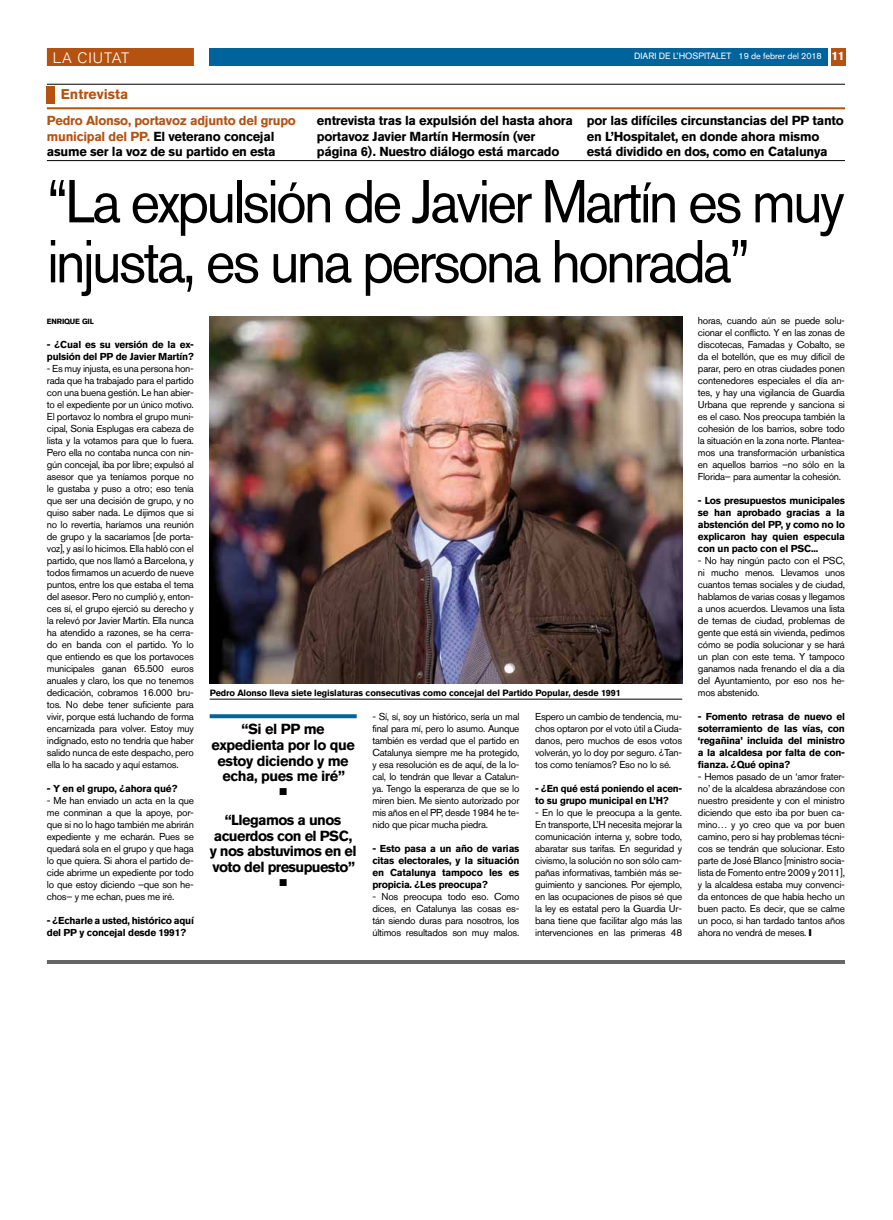
<style>
.page{position:relative;width:893px;height:1220px;background:#fff}
.page>*{position:absolute;margin:0;border:0;box-sizing:border-box;transform-origin:0 0}
.t1{font:60px/60px "Akzidenz Grotesk BQ";letter-spacing:-.05em;color:#000;scale:.95 1}
.t2{font:300 15px "Akzidenz Grotesk BQ";letter-spacing:.06em;color:#fff}
.t3{font:700 14.5px/15.7px "Akzidenz Grotesk BQ";letter-spacing:-.04em;color:#000;text-align:center}
.t4{font:700 14px "Akzidenz Grotesk BQ";color:#b5520f}
.t5{font:700 13px/15.5px "Akzidenz Grotesk BQ";letter-spacing:-.02em;color:#000}
.t6{font:700 13px/15.5px "Akzidenz Grotesk BQ";letter-spacing:-.02em;color:#b5520f}
.t7{font:10px/12px "Akzidenz Grotesk BQ";letter-spacing:-.025em;color:#000;text-align:justify}
.t8{font:700 10px/12px "Akzidenz Grotesk BQ";letter-spacing:-.025em;color:#000}
.t9{font:10px "Zapf Dingbats ITC";color:#000}
.t10{font:700 9px "Akzidenz Grotesk BQ";letter-spacing:-.015em;color:#000}
.t11{font:9px "Akzidenz Grotesk BQ";color:#fff}
.t12{font:700 7.5px "Akzidenz Grotesk BQ";letter-spacing:-.02em;color:#000}
.s1{font-style:inherit}
.s2{font-weight:700;font-size:12px}
.s3{color:#000}
</style>
<div class="page">
<div style="left:210px;top:48px;width:618px;height:18px;background:#00649c"></div>
<div style="left:831px;top:48px;width:14px;height:18px;background:#b5520f"></div>
<div style="left:47px;top:48px;width:147px;height:18px;background:#b5520f"></div>
<img style="left:210px;top:316px;width:472px;height:368px">
<hr style="left:210px;top:699px;width:472px;height:1px;background:#000">
<svg style="left:210px;top:714px;width:147px;height:4px"></svg>
<hr style="left:47px;top:84px;width:798px;height:1px;background:#000">
<div style="left:47px;top:87px;width:8px;height:17px;background:#b5520f"></div>
<hr style="left:47px;top:107px;width:798px;height:2px;background:#b5520f">
<hr style="left:47px;top:160px;width:798px;height:1px;background:#000">
<hr style="left:47px;top:960px;width:798px;height:4px;background:#666">
<h2 class="t2" style="left:53px;top:49px;width:78px">LA CIUTAT</h2>
<p class="t11" style="left:634px;top:51px;width:212px">DIARI DE L’HOSPITALET <span class="s1">19 de febrer del 2018</span> <span class="s2">11</span></p>
<h3 class="t4" style="left:61px;top:86px;width:69px">Entrevista</h3>
<h3 class="t6" style="left:47px;top:113px;width:250px">Pedro Alonso, portavoz adjunto del grupo municipal del PP. <span class="s3">El veterano concejal asume ser la voz de su partido en esta</span></h3>
<h3 class="t5" style="left:317px;top:113px;width:257px">entrevista tras la expulsión del hasta ahora portavoz Javier Martín Hermosín (ver página 6). Nuestro diálogo está marcado</h3>
<h3 class="t5" style="left:587px;top:113px;width:258px">por las difíciles circunstancias del PP tanto en L’Hospitalet, en donde ahora mismo está dividido en dos, como en Catalunya</h3>
<h1 class="t1" style="left:47px;top:171px;width:841px">“La expulsión de Javier Martín es muy injusta, es una persona honrada”</h1>
<p class="t12" style="left:47px;top:317px;width:48px">Enrique Gil</p>
<p class="t8" style="left:47px;top:339px;width:149px">- ¿Cual es su versión de la ex&shy;pulsión del PP de Javier Martín?</p>
<p class="t7" style="left:47px;top:362px;width:149px">- Es muy injusta, es una persona hon&shy;rada que ha trabajado para el partido con una buena gestión. Le han abier&shy;to el expediente por un único motivo.<br>El portavoz lo nombra el grupo muni&shy;cipal, Sonia Esplugas era cabeza de lista y la votamos para que lo fuera.<br>Pero ella no contaba nunca con nin&shy;gún concejal, iba por libre; expulsó al asesor que ya teníamos porque no le gustaba y puso a otro; eso tenía que ser una decisión de grupo, y no quiso saber nada. Le dijimos que si no lo revertía, haríamos una reunión de grupo y la sacaríamos [de porta&shy;voz], y así lo hicimos. Ella habló con el partido, que nos llamó a Barcelona, y todos firmamos un acuerdo de nueve puntos, entre los que estaba el tema del asesor. Pero no cumplió y, enton&shy;ces sí, el grupo ejerció su derecho y la relevó por Javier Martín. Ella nunca ha atendido a razones, se ha cerra&shy;do en banda con el partido. Yo lo que entiendo es que los portavoces municipales ganan 65.500 euros anuales y claro, los que no tenemos dedicación, cobramos 16.000 bru&shy;tos. No debe tener suficiente para vivir, porque está luchando de forma encarnizada para volver. Estoy muy indignado, esto no tendría que haber salido nunca de este despacho, pero ella lo ha sacado y aquí estamos.</p>
<p class="t8" style="left:47px;top:783px;width:132px">- Y en el grupo, ¿ahora qué?</p>
<p class="t7" style="left:47px;top:794px;width:149px">- Me han enviado un acta en la que me conminan a que la apoye, por&shy;que si no lo hago también me abrirán expediente y me echarán. Pues se quedará sola en el grupo y que haga lo que quiera. Si ahora el partido de&shy;cide abrirme un expediente por todo lo que estoy diciendo –que son he&shy;chos– y me echan, pues me iré.</p>
<p class="t8" style="left:47px;top:915px;width:149px">- ¿Echarle a usted, histórico aquí del PP y concejal desde 1991?</p>
<p class="t10" style="left:210px;top:688px;width:413px">Pedro Alonso lleva siete legislaturas consecutivas como concejal del Partido Popular, desde 1991</p>
<h3 class="t3" style="left:211px;top:721px;width:145px">“Si el PP me expedienta por lo que estoy diciendo y me echa, pues me iré”</h3>
<p class="t9" style="left:279px;top:787px;width:9px">■</p>
<h3 class="t3" style="left:210px;top:812px;width:148px">“Llegamos a unos acuerdos con el PSC, y nos abstuvimos en el voto del presupuesto”</h3>
<p class="t9" style="left:279px;top:878px;width:9px">■</p>
<p class="t7" style="left:372px;top:710px;width:149px">- Sí, sí, soy un histórico, sería un mal final para mí, pero lo asumo. Aunque también es verdad que el partido en Catalunya siempre me ha protegido, y esa resolución es de aquí, de la lo&shy;cal, lo tendrán que llevar a Catalun&shy;ya. Tengo la esperanza de que se lo miren bien. Me siento autorizado por mis años en el PP, desde 1984 he te&shy;nido que picar mucha piedra.</p>
<p class="t8" style="left:372px;top:843px;width:149px;text-align:justify">- Esto pasa a un año de varias citas electorales, y la situación en Catalunya tampoco les es propicia. ¿Les preocupa?</p>
<p class="t7" style="left:372px;top:890px;width:149px">- Nos preocupa todo eso. Como dices, en Catalunya las cosas es&shy;tán siendo duras para nosotros, los últimos resultados son muy malos.</p>
<p class="t7" style="left:535px;top:710px;width:149px">Espero un cambio de tendencia, mu&shy;chos optaron por el voto útil a Ciuda&shy;danos, pero muchos de esos votos volverán, yo lo doy por seguro. ¿Tan&shy;tos como teníamos? Eso no lo sé.</p>
<p class="t8" style="left:535px;top:783px;width:149px">- ¿En qué está poniendo el acen&shy;to su grupo municipal en L’H?</p>
<p class="t7" style="left:535px;top:806px;width:149px">- En lo que le preocupa a la gente.<br>En transporte, L’H necesita mejorar la comunicación interna y, sobre todo, abaratar sus tarifas. En seguridad y civismo, la solución no son sólo cam&shy;pañas informativas, también más se&shy;guimiento y sanciones. Por ejemplo, en las ocupaciones de pisos sé que la ley es estatal pero la Guardia Ur&shy;bana tiene que facilitar algo más las intervenciones en las primeras 48</p>
<p class="t7" style="left:698px;top:314px;width:149px">horas, cuando aún se puede solu&shy;cionar el conflicto. Y en las zonas de discotecas, Famadas y Cobalto, se da el botellón, que es muy difícil de parar, pero en otras ciudades ponen contenedores especiales el día an&shy;tes, y hay una vigilancia de Guardia Urbana que reprende y sanciona si es el caso. Nos preocupa también la cohesión de los barrios, sobre todo la situación en la zona norte. Plantea&shy;mos una transformación urbanística en aquellos barrios –no sólo en la Florida– para aumentar la cohesión.</p>
<p class="t8" style="left:698px;top:495px;width:149px;text-align:justify">- Los presupuestos municipales se han aprobado gracias a la abstención del PP, y como no lo explicaron hay quien especula con un pacto con el PSC...</p>
<p class="t7" style="left:698px;top:554px;width:149px">- No hay ningún pacto con el PSC, ni mucho menos. Llevamos unos cuantos temas sociales y de ciudad, hablamos de varias cosas y llegamos a unos acuerdos. Llevamos una lista de temas de ciudad, problemas de gente que está sin vivienda, pedimos cómo se podía solucionar y se hará un plan con este tema. Y tampoco ganamos nada frenando el día a día del Ayuntamiento, por eso nos he&shy;mos abstenido.</p>
<p class="t8" style="left:698px;top:711px;width:149px;text-align:justify">- Fomento retrasa de nuevo el soterramiento de las vías, con ‘regañina’ incluida del ministro a la alcaldesa por falta de con&shy;fianza. ¿Qué opina?</p>
<p class="t7" style="left:698px;top:770px;width:149px">- Hemos pasado de un ‘amor frater&shy;no’ de la alcaldesa abrazándose con nuestro presidente y con el ministro diciendo que esto iba por buen ca&shy;mino… y yo creo que va por buen camino, pero si hay problemas técni&shy;cos se tendrán que solucionar. Esto parte de José Blanco [ministro socia&shy;lista de Fomento entre 2009 y 2011], y la alcaldesa estaba muy convenci&shy;da entonces de que había hecho un buen pacto. Es decir, que se calme un poco, si han tardado tantos años ahora no vendrá de meses.</p>
</div>
